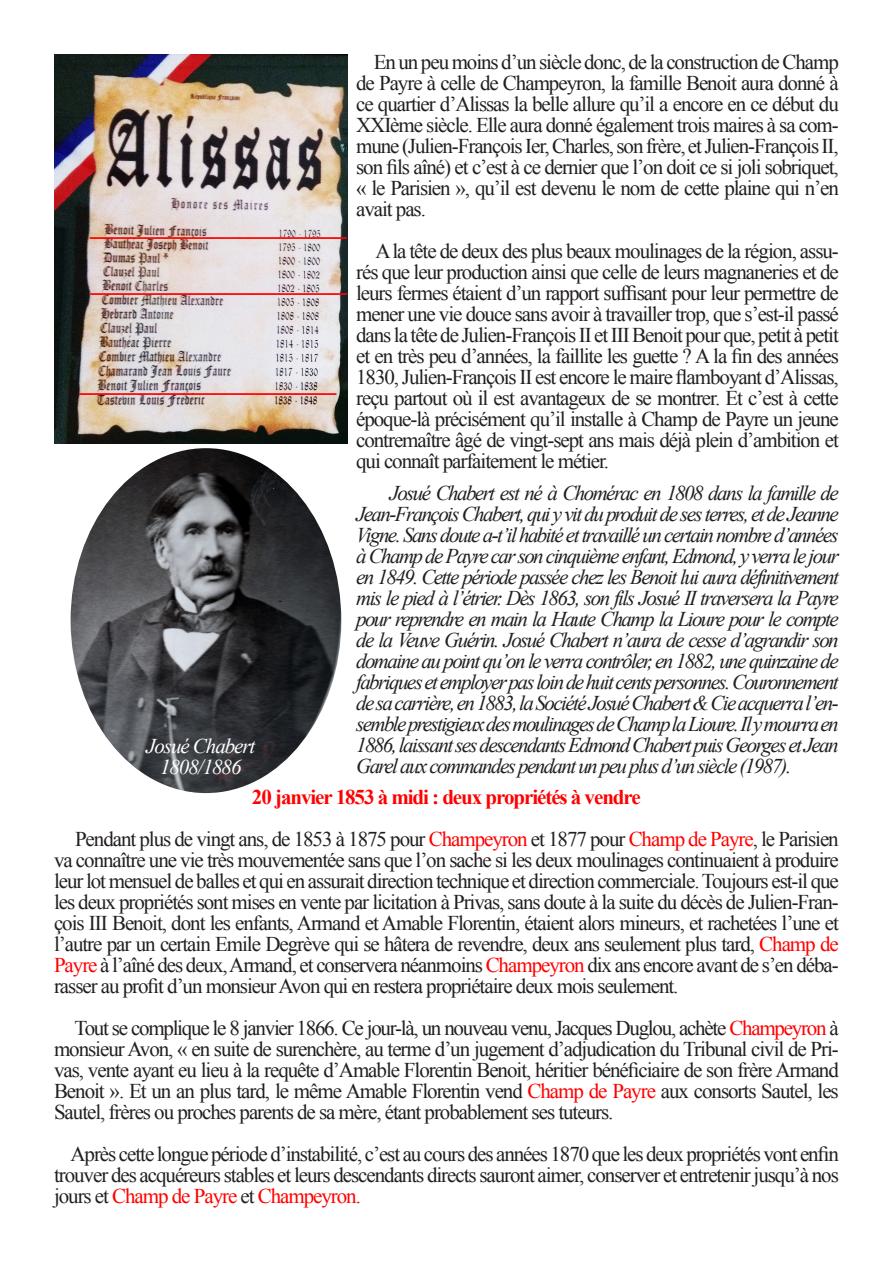
<style>
.page{position:relative;width:893px;height:1263px;background:#fff}
.page>*{position:absolute;margin:0;border:0;box-sizing:border-box;transform-origin:0 0}
.t1{font:700 27px "Times New Roman";color:#f00}
.t2{font:21px/21px "Times New Roman";letter-spacing:-.05em;color:#231f20;text-align:justify}
.t3{font:italic 21px/21px "Times New Roman";letter-spacing:-.075em;color:#231f20;text-align:justify}
.t4{font:700 21px "Times New Roman";letter-spacing:-.05em;color:#f00}
.t5{font:italic 21px "Times New Roman";letter-spacing:-.05em;color:#fff}
.s1{color:#f00}
</style>
<div class="page">
<img style="left:54px;top:54px;width:294px;height:389px">
<img style="left:71px;top:448px;width:270px;height:345px">
<p class="t1" style="left:90px;top:208px;width:258px">___________________</p>
<p class="t1" style="left:91px;top:264px;width:258px">___________________</p>
<p class="t1" style="left:80px;top:364px;width:258px">___________________</p>
<p class="t2" style="left:356px;top:51px;width:484px;text-indent:18px">En un peu moins d’un siècle donc, de la construction de Champ de Payre à celle de Champeyron, la famille Benoit aura donné à ce quartier d’Alissas la belle allure qu’il a encore en ce début du XXIème siècle. Elle aura donné également trois maires à sa com&shy;mune (Julien-François Ier, Charles, son frère, et Julien-François II, son fils aîné) et c’est à ce dernier que l’on doit ce si joli sobriquet, « le Parisien », qu’il est devenu le nom de cette plaine qui n’en avait pas.</p>
<p class="t2" style="left:356px;top:240px;width:484px;text-indent:19px">A la tête de deux des plus beaux moulinages de la région, assu&shy;rés que leur production ainsi que celle de leurs magnaneries et de leurs fermes étaient d’un rapport suffisant pour leur permettre de mener une vie douce sans avoir à travailler trop, que s’est-il passé dans la tête de Julien-François II et III Benoit pour que, petit à petit et en très peu d’années, la faillite les guette ? A la fin des années 1830, Julien-François II est encore le maire flamboyant d’Alissas, reçu partout où il est avantageux de se montrer. Et c’est à cette époque-là précisément qu’il installe à Champ de Payre un jeune contremaître âgé de vingt-sept ans mais déjà plein d’ambition et qui connaît parfaitement le métier.</p>
<p class="t5" style="left:146px;top:734px;width:111px">Josué Chabert</p>
<p class="t5" style="left:160px;top:755px;width:83px">1808/1886</p>
<p class="t3" style="left:356px;top:483px;width:484px;text-indent:33px">Josué Chabert est né à Chomérac en 1808 dans la famille de Jean-François Chabert, qui y vit du produit de ses terres, et de Jeanne Vigne. Sans doute a-t’il habité et travaillé un certain nombre d’années à Champ de Payre car son cinquième enfant, Edmond, y verra le jour en 1849. Cette période passée chez les Benoit lui aura définitivement mis le pied à l’étrier. Dès 1863, son fils Josué II traversera la Payre pour reprendre en main la Haute Champ la Lioure pour le compte de la Veuve Guérin. Josué Chabert n’aura de cesse d’agrandir son domaine au point qu’on le verra contrôler, en 1882, une quinzaine de fabriques et employer pas loin de huit cents personnes. Couronnement de sa carrière, en 1883, la Société Josué Chabert &amp; Cie acquerra l’en&shy;semble prestigieux des moulinages de Champ la Lioure. Il y mourra en 1886, laissant ses descendants Edmond Chabert puis Georges et Jean Garel aux commandes pendant un peu plus d’un siècle (1987).</p>
<p class="t4" style="left:252px;top:785px;width:390px">20 janvier 1853 à midi : deux propriétés à vendre</p>
<p class="t2" style="left:54px;top:828px;width:786px;text-indent:21px">Pendant plus de vingt ans, de 1853 à 1875 pour <span class="s1">Champeyron</span> et 1877 pour <span class="s1">Champ de Payre</span>, le Parisien va connaître une vie très mouvementée sans que l’on sache si les deux moulinages continuaient à produire leur lot mensuel de balles et qui en assurait direction technique et direction commerciale. Toujours est-il que les deux propriétés sont mises en vente par licitation à Privas, sans doute à la suite du décès de Julien-Fran&shy;çois III Benoit, dont les enfants, Armand et Amable Florentin, étaient alors mineurs, et rachetées l’une et l’autre par un certain Emile Degrève qui se hâtera de revendre, deux ans seulement plus tard, <span class="s1">Champ de Payre</span> à l’aîné des deux, Armand, et conservera néanmoins <span class="s1">Champeyron</span> dix ans encore avant de s’en déba&shy;rasser au profit d’un monsieur Avon qui en restera propriétaire deux mois seulement.</p>
<p class="t2" style="left:54px;top:1017px;width:786px;text-indent:21px">Tout se complique le 8 janvier 1866. Ce jour-là, un nouveau venu, Jacques Duglou, achète <span class="s1">Champeyron</span> à monsieur Avon, « en suite de surenchère, au terme d’un jugement d’adjudication du Tribunal civil de Pri&shy;vas, vente ayant eu lieu à la requête d’Amable Florentin Benoit, héritier bénéficiaire de son frère Armand Benoit ». Et un an plus tard, le même Amable Florentin vend <span class="s1">Champ de Payre</span> aux consorts Sautel, les Sautel, frères ou proches parents de sa mère, étant probablement ses tuteurs.</p>
<p class="t2" style="left:54px;top:1143px;width:786px;text-indent:16px">Après cette longue période d’instabilité, c’est au cours des années 1870 que les deux propriétés vont enfin trouver des acquéreurs stables et leurs descendants directs sauront aimer, conserver et entretenir jusqu’à nos jours et <span class="s1">Champ de Payre</span> et <span class="s1">Champeyron.</span></p>
</div>
